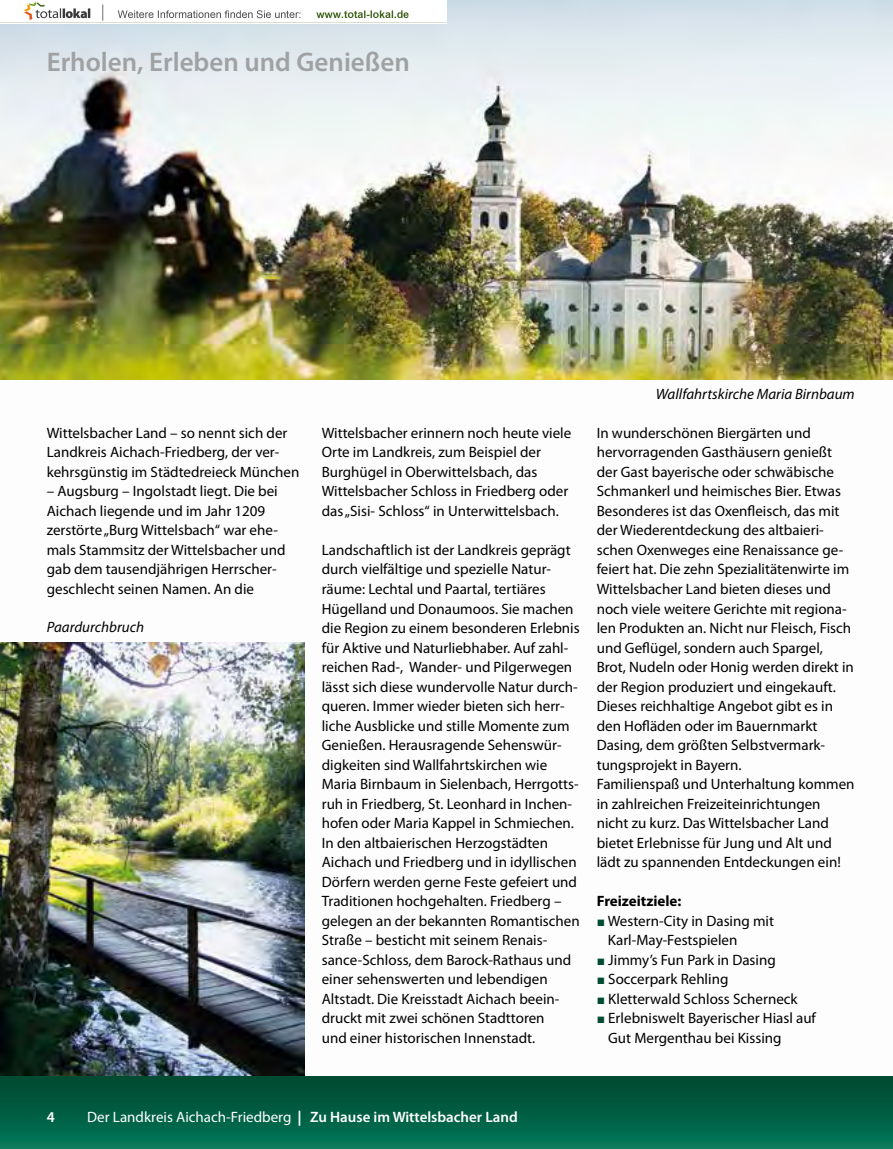
<style>
.page{position:relative;width:893px;height:1149px;background:#fff}
.page>*{position:absolute;margin:0;border:0;box-sizing:border-box;transform-origin:0 0}
.t1{font:600 27px "Myriad Pro";color:#9fa1a2}
.t2{font:15px/19.5px "Myriad Pro";color:#000}
.t3{font:15px "Myriad Pro";color:#fff}
.t4{font:italic 15px "Myriad Pro";color:#000}
.t5{font:700 15px "Myriad Pro";color:#000}
.t6{font:600 15px "Myriad Pro";color:#fff}
.s1{font-family:"European Pi Three";color:#004c33}
.s2{font-weight:700}
.s3{font-weight:600}
</style>
<div class="page">
<img style="left:0;top:642px;width:305px;height:434px">
<img style="left:0;top:0;width:893px;height:379px">
<div style="left:0;top:1076px;width:893px;height:72px;background:linear-gradient(to bottom,#00472e,#047659)"></div>
<img style="left:0;top:0;width:446px;height:24px">
<h1 class="t1" style="left:47px;top:45px;width:364px">Erholen, Erleben und Genießen</h1>
<p class="t2" style="left:47px;top:423px;width:254px">Wittelsbacher Land – so nennt sich der<br>Landkreis Aichach-Friedberg, der ver&shy;kehrsgünstig im Städtedreieck München</p>
<p class="t2" style="left:47px;top:482px;width:240px">– Augsburg – Ingolstadt liegt. Die bei Aichach liegende und im Jahr 1209 zerstörte „Burg Wittelsbach“ war ehe&shy;mals Stammsitz der Wittelsbacher und gab dem tausendjährigen Herrscher&shy;geschlecht seinen Namen. An die</p>
<p class="t4" style="left:47px;top:618px;width:99px">Paardurchbruch</p>
<p class="t2" style="left:322px;top:423px;width:251px">Wittelsbacher erinnern noch heute viele Orte im Landkreis, zum Beispiel der Burghügel in Oberwittelsbach, das Wittelsbacher Schloss in Friedberg oder das „Sisi- Schloss“ in Unterwittelsbach.</p>
<p class="t2" style="left:322px;top:540px;width:259px">Landschaftlich ist der Landkreis geprägt durch vielfältige und spezielle Natur&shy;räume: Lechtal und Paartal, tertiäres Hügelland und Donaumoos. Sie machen die Region zu einem besonderen Erlebnis für Aktive und Naturliebhaber. Auf zahl&shy;reichen Rad-, Wander- und Pilgerwegen lässt sich diese wundervolle Natur durch&shy;queren. Immer wieder bieten sich herr&shy;liche Ausblicke und stille Momente zum Genießen. Herausragende Sehenswür&shy;digkeiten sind Wallfahrtskirchen wie Maria Birnbaum in Sielenbach, Herrgotts&shy;ruh in Friedberg, St. Leonhard in Inchen&shy;hofen oder Maria Kappel in Schmiechen.<br>In den altbaierischen Herzogstädten Aichach und Friedberg und in idyllischen Dörfern werden gerne Feste gefeiert und Traditionen hochgehalten. Friedberg – gelegen an der bekannten Romantischen Straße – besticht mit seinem Renais&shy;sance-Schloss, dem Barock-Rathaus und einer sehenswerten und lebendigen Altstadt. Die Kreisstadt Aichach beein&shy;druckt mit zwei schönen Stadttoren<br>und einer historischen Innenstadt.</p>
<p class="t4" style="left:656px;top:386px;width:200px">Wallfahrtskirche Maria Birnbaum</p>
<p class="t2" style="left:597px;top:423px;width:259px">In wunderschönen Biergärten und hervorragenden Gasthäusern genießt der Gast bayerische oder schwäbische Schmankerl und heimisches Bier. Etwas Besonderes ist das Oxenfleisch, das mit der Wiederentdeckung des altbaieri&shy;schen Oxenweges eine Renaissance ge&shy;feiert hat. Die zehn Spezialitätenwirte im Wittelsbacher Land bieten dieses und noch viele weitere Gerichte mit regiona&shy;len Produkten an. Nicht nur Fleisch, Fisch und Geflügel, sondern auch Spargel, Brot, Nudeln oder Honig werden direkt in der Region produziert und eingekauft.<br>Dieses reichhaltige Angebot gibt es in den Hofläden oder im Bauernmarkt Dasing, dem größten Selbstvermark&shy;tungsprojekt in Bayern.<br>Familienspaß und Unterhaltung kommen in zahlreichen Freizeiteinrichtungen nicht zu kurz. Das Wittelsbacher Land bietet Erlebnisse für Jung und Alt und lädt zu spannenden Entdeckungen ein!</p>
<p class="t5" style="left:597px;top:892px;width:86px">Freizeitziele:</p>
<p class="t2" style="left:597px;top:911px;width:179px"><span class="s1">J</span> Western-City in Dasing mit</p>
<p class="t2" style="left:608px;top:930px;width:131px">Karl-May-Festspielen</p>
<p class="t2" style="left:597px;top:950px;width:181px"><span class="s1">J</span> Jimmy’s Fun Park in Dasing</p>
<p class="t2" style="left:597px;top:969px;width:133px"><span class="s1">J</span> Soccerpark Rehling</p>
<p class="t2" style="left:597px;top:989px;width:202px"><span class="s1">J</span> Kletterwald Schloss Scherneck</p>
<p class="t2" style="left:597px;top:1008px;width:221px"><span class="s1">J</span> Erlebniswelt Bayerischer Hiasl auf</p>
<p class="t2" style="left:608px;top:1028px;width:175px">Gut Mergenthau bei Kissing</p>
<p class="t6" style="left:47px;top:1107px;width:10px">4</p>
<p class="t3" style="left:87px;top:1108px;width:432px">Der Landkreis Aichach-Friedberg <span class="s2">|</span> <span class="s3">Zu Hause im Wittelsbacher Land</span></p>
</div>
